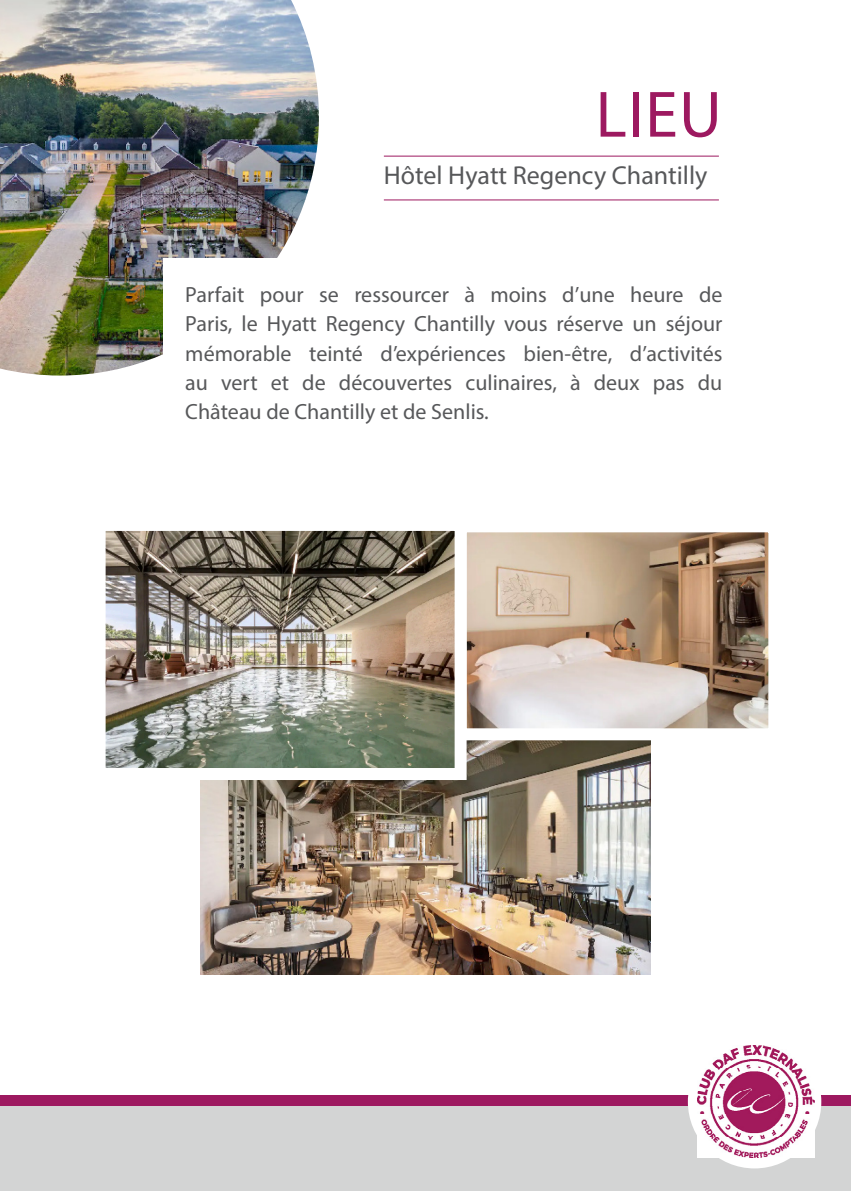
<style>
.page{position:relative;width:851px;height:1191px;background:#fff}
.page>*{position:absolute;margin:0;border:0;box-sizing:border-box;transform-origin:0 0}
.t1{font:66px "Myriad Pro";color:#9d1960}
.t2{font:26px "Myriad Pro";color:#57585a}
.t3{font:22px/29.4px "Myriad Pro";color:#57585a;text-align:justify}
</style>
<div class="page">
<img style="left:0;top:0;width:319px;height:375px">
<div style="left:163px;top:258px;width:288px;height:229px;background:#fff"></div>
<img style="left:201px;top:740px;width:449px;height:234px">
<img style="left:467px;top:533px;width:300px;height:194px">
<div style="left:454px;top:520px;width:326px;height:220px;border:12px solid #fff"></div>
<img style="left:107px;top:532px;width:346px;height:235px">
<div style="left:94px;top:519px;width:372px;height:261px;border:12px solid #fff"></div>
<div style="left:0;top:1095px;width:850px;height:65px;background:#9d1960"></div>
<div style="left:0;top:1106px;width:850px;height:85px;background:#d3d4d4"></div>
<hr style="left:384px;top:156px;width:334px;height:1px;background:#9d1960">
<hr style="left:384px;top:199px;width:334px;height:1px;background:#9d1960">
<div style="left:687px;top:1035px;width:134px;height:133px;background:#fff;border-radius:50%"></div>
<img style="left:697px;top:1045px;width:117px;height:112px">
<p class="t1" style="left:595px;top:74px;width:128px">LIEU</p>
<p class="t2" style="left:384px;top:160px;width:325px">Hôtel Hyatt Regency Chantilly</p>
<p class="t3" style="left:185px;top:280px;width:538px">Parfait pour se ressourcer à moins d’une heure de Paris, le Hyatt Regency Chantilly vous réserve un séjour mémorable teinté d’expériences bien-être, d’activités au vert et de découvertes culinaires, à deux pas du Château de Chantilly et de Senlis.</p>
</div>
